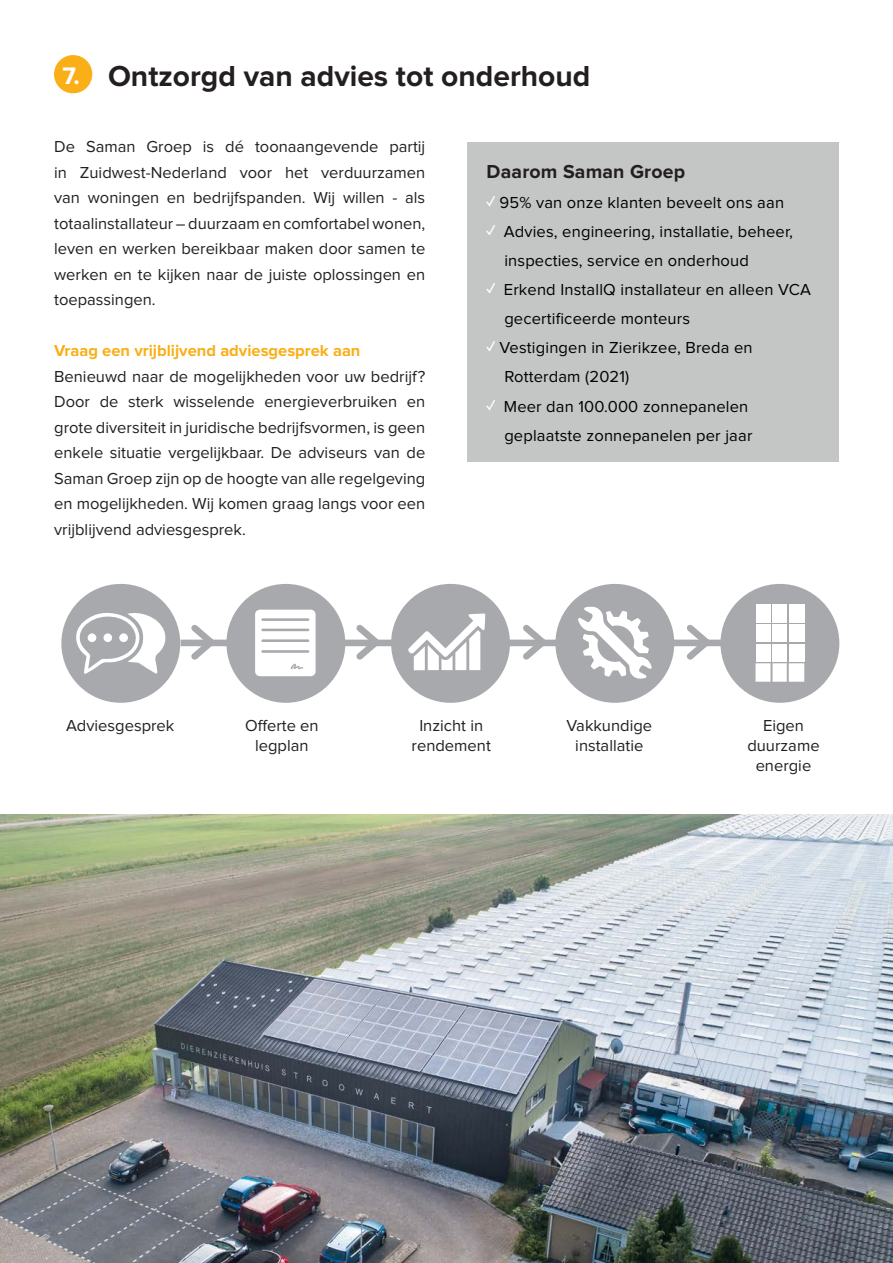
<style>
.page{position:relative;width:893px;height:1263px;background:#fff}
.page>*{position:absolute;margin:0;border:0;box-sizing:border-box;transform-origin:0 0}
.Koppen{font:700 30px "Proxima Nova";color:#231f20}
.t1{font:700 24.75px "Proxima Nova";color:#fff}
.t2{font:700 19.5px "Proxima Nova";letter-spacing:.01em;color:#231f20}
.t3{font:16.5px/25.5px "Proxima Nova";color:#231f20;text-align:justify}
.t4{font:16.5px/29.1px "Proxima Nova";letter-spacing:.01em;color:#000001}
.t5{font:700 16.5px "Proxima Nova";color:#faaf18}
.t6{font:15.9px/19px "Proxima Nova";color:#231f20;text-align:center}
.s1{font-weight:700;color:#fff}
</style>
<div class="page">
<div style="left:468px;top:142px;width:371px;height:319px;background:#c4c5c5"></div>
<div style="left:181px;top:640px;width:560px;height:6px;background:#a8a9ad"></div>
<div style="left:226px;top:584px;width:119px;height:119px;background:#a8a9ad;border-radius:50%"></div>
<div style="left:391px;top:584px;width:119px;height:119px;background:#a8a9ad;border-radius:50%"></div>
<svg style="left:255px;top:610px;width:61px;height:66px;background:#f2f2f3"></svg>
<div style="left:555px;top:584px;width:119px;height:119px;background:#a8a9ad;border-radius:50%"></div>
<div style="left:720px;top:584px;width:119px;height:119px;background:#a8a9ad;border-radius:50%"></div>
<div style="left:772px;top:624px;width:15px;height:18px;background:#fff"></div>
<div style="left:772px;top:604px;width:15px;height:18px;background:#fff"></div>
<div style="left:772px;top:644px;width:15px;height:17px;background:#fff"></div>
<div style="left:789px;top:604px;width:15px;height:18px;background:#fff"></div>
<div style="left:789px;top:644px;width:15px;height:17px;background:#fff"></div>
<div style="left:789px;top:624px;width:15px;height:18px;background:#fff"></div>
<div style="left:755px;top:644px;width:15px;height:17px;background:#fff"></div>
<svg style="left:755px;top:663px;width:49px;height:19px"></svg>
<div style="left:755px;top:604px;width:15px;height:18px;background:#fff"></div>
<div style="left:755px;top:624px;width:15px;height:18px;background:#fff"></div>
<svg style="left:185px;top:624px;width:35px;height:36px"></svg>
<svg style="left:350px;top:624px;width:35px;height:36px"></svg>
<svg style="left:517px;top:624px;width:35px;height:36px"></svg>
<svg style="left:681px;top:624px;width:35px;height:36px"></svg>
<div style="left:61px;top:584px;width:119px;height:119px;background:#a8a9ad;border-radius:50%"></div>
<svg style="left:76px;top:613px;width:90px;height:61px"></svg>
<svg style="left:408px;top:613px;width:77px;height:57px"></svg>
<svg style="left:578px;top:606px;width:74px;height:73px"></svg>
<div style="left:54px;top:55px;width:38px;height:38px;background:#faaf18;border-radius:50%"></div>
<img style="left:0;top:814px;width:893px;height:449px">
<p class="t1" style="left:62px;top:62px;width:19px">7.</p>
<p class="Koppen" style="left:108px;top:59px;width:484px">Ontzorgd van advies tot onderhoud</p>
<p class="t3" style="left:54px;top:134px;width:373px">De Saman Groep is dé toonaangevende partij in Zuidwest-Nederland voor het verduurzamen van woningen en bedrijfspanden. Wij willen - als totaalinstallateur – duurzaam en comfortabel wonen, leven en werken bereikbaar maken door samen te werken en te kijken naar de juiste oplossingen en toepassingen.</p>
<p class="t5" style="left:54px;top:341px;width:308px">Vraag een vrijblijvend adviesgesprek aan</p>
<p class="t3" style="left:54px;top:364px;width:373px">Benieuwd naar de mogelijkheden voor uw bedrijf?<br>Door de sterk wisselende energieverbruiken en grote diversiteit in juridische bedrijfsvormen, is geen enkele situatie vergelijkbaar. De adviseurs van de Saman Groep zijn op de hoogte van alle regelgeving en mogelijkheden. Wij komen graag langs voor een vrijblijvend adviesgesprek.</p>
<p class="t2" style="left:487px;top:161px;width:200px">Daarom Saman Groep</p>
<p class="t4" style="left:487px;top:188px;width:299px"><span class="s1">✓</span> 95% van onze klanten beveelt ons aan</p>
<p class="t4" style="left:504px;top:217px;width:290px;text-indent:-18px"><span class="s1">✓</span> Advies, engineering, installatie, beheer, inspecties, service en onderhoud</p>
<p class="t4" style="left:487px;top:275px;width:326px"><span class="s1">✓</span> Erkend InstallQ installateur en alleen VCA</p>
<p class="t4" style="left:504px;top:304px;width:187px">gecertificeerde monteurs</p>
<p class="t4" style="left:504px;top:334px;width:250px;text-indent:-18px"><span class="s1">✓</span> Vestigingen in Zierikzee, Breda en<br>Rotterdam (2021)</p>
<p class="t4" style="left:487px;top:392px;width:267px;text-align:right"><span class="s1">✓</span> Meer dan 100.000 zonnepanelen geplaatste zonnepanelen per jaar</p>
<p class="t3" style="left:66px;top:713px;width:110px">Adviesgesprek</p>
<p class="t3" style="left:245px;top:713px;width:75px">Offerte en</p>
<p class="t3" style="left:255px;top:733px;width:55px">legplan</p>
<p class="t3" style="left:419px;top:713px;width:65px">Inzicht in</p>
<p class="t3" style="left:412px;top:733px;width:81px">rendement</p>
<p class="t3" style="left:566px;top:713px;width:87px">Vakkundige</p>
<p class="t3" style="left:575px;top:733px;width:70px">installatie</p>
<p class="t3" style="left:747px;top:716px;width:74px;line-height:19.8px;text-align:center">Eigen duurzame</p>
<p class="t3" style="left:756px;top:753px;width:57px">energie</p>
<p class="t6" style="left:241px;top:729px;width:92px">OFFERTE EN</p>
<p class="t6" style="left:412px;top:729px;width:80px">INZICHT IN</p>
<p class="t6" style="left:568px;top:729px;width:98px">VAKKUNDIGE</p>
<p class="t6" style="left:714px;top:729px;width:134px">EIGEN DUURZAME<br>ENERGIE</p>
</div>
